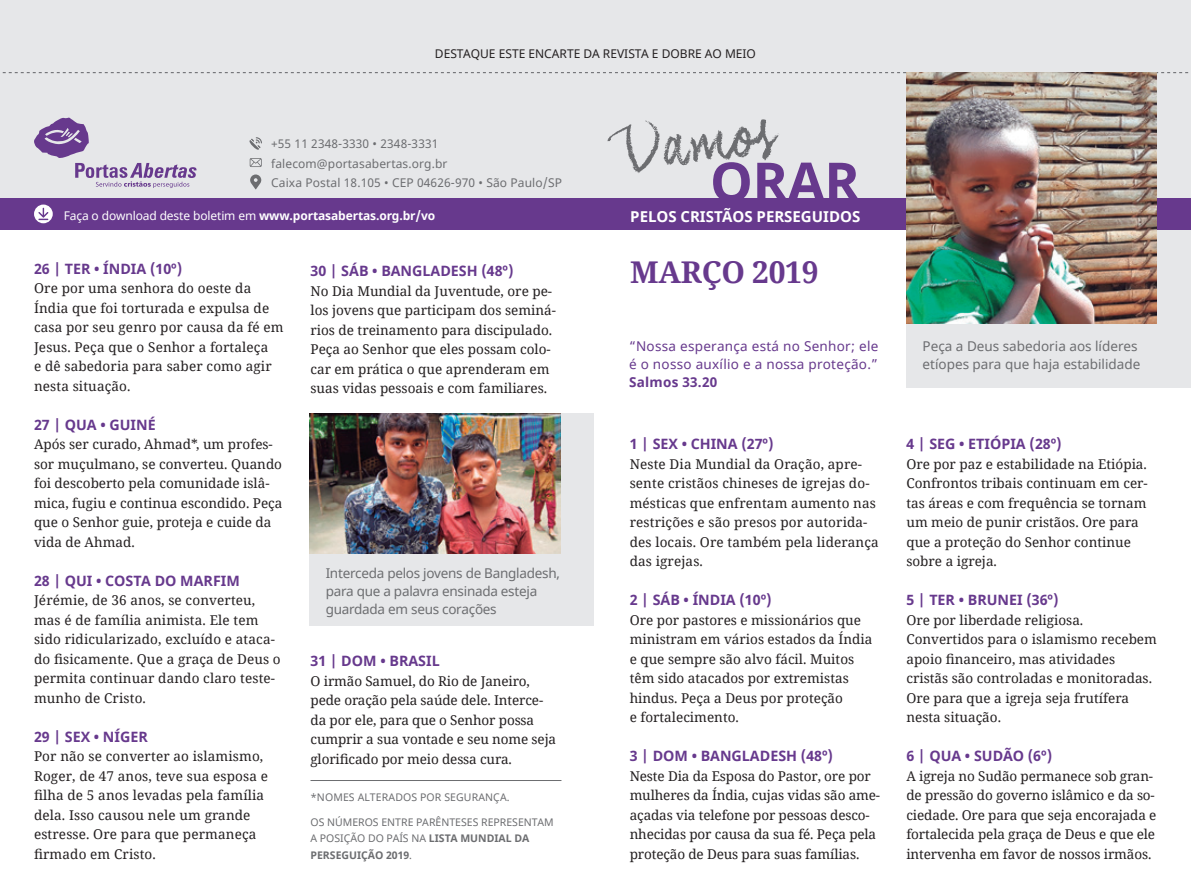
<style>
.page{position:relative;width:1191px;height:893px;background:#fff}
.page>*{position:absolute;margin:0;border:0;box-sizing:border-box;transform-origin:0 0}
.Titulo1{font:700 54px "Noto Sans";color:#67398d}
.Titulo2{font:700 30px "Noto Serif";letter-spacing:-.01em;color:#67398d}
.Subtitulos{font:700 15px "Noto Sans";color:#fff}
.Vamos-Orar_Subtitulo{font:700 14.25px "Noto Sans";color:#67398d}
.Vamos-Orar_Texto_Ser{font:700 14.25px "Noto Sans";color:#67398d}
.Vamos-Orar_Texto_Ser-2{font:13.5px/19.5px "Noto Serif";color:#231f20}
.Vamos-Orar_Subtitulo-2{font:13.5px/19.5px "Noto Serif";color:#231f20}
.Legenda_cinza{font:13.5px/18px "Noto Sans";letter-spacing:-.02em;color:#6c6d70}
.Legenda_cinza-2{font:13.5px/18px "Noto Sans";letter-spacing:.02em;color:#67398d}
.Legenda_cinza-3{font:13.5px/18px "Noto Sans";color:#6c6d70}
.Legenda_cinza-4{font:700 13.5px "Noto Sans";letter-spacing:.02em;color:#67398d}
.Texto_Sans_menor{font:12px "Noto Sans";letter-spacing:.01em;color:#6c6d70}
.Box_URL{font:12px "Noto Sans";letter-spacing:-.01em;color:#fff}
.t1{font:12px "Noto Sans";color:#231f20}
.Nota_asterisco{font:10.5px/16.5px "Noto Sans";color:#6c6d70}
.s1{font-weight:700}
</style>
<div class="page">
<div style="left:906px;top:89px;width:285px;height:298px;background:#e6e7e9"></div>
<div style="left:0;top:0;width:1191px;height:198px;background:#e6e7e9"></div>
<div style="left:0;top:198px;width:1191px;height:32px;background:#67398d"></div>
<svg style="left:34px;top:117px;width:162px;height:71px"></svg>
<svg style="left:607px;top:119px;width:172px;height:54px"></svg>
<svg style="left:34px;top:205px;width:19px;height:18px"></svg>
<hr style="left:310px;top:780px;width:251px;height:1px;background:#6c6d70">
<svg style="left:250px;top:158px;width:12px;height:9px"></svg>
<svg style="left:249px;top:137px;width:13px;height:13px"></svg>
<svg style="left:250px;top:174px;width:11px;height:15px"></svg>
<svg style="left:2px;top:72px;width:1187px;height:1px"></svg>
<img style="left:906px;top:72px;width:251px;height:251px">
<div style="left:309px;top:413px;width:285px;height:213px;background:#e6e7e9"></div>
<img style="left:309px;top:413px;width:251px;height:141px">
<p class="t1" style="left:435px;top:45px;width:322px">DESTAQUE ESTE ENCARTE DA REVISTA E DOBRE AO MEIO</p>
<p class="Texto_Sans_menor" style="left:271px;top:136px;width:169px">+55 11 2348-3330 • 2348-3331</p>
<p class="Texto_Sans_menor" style="left:271px;top:155px;width:178px">falecom@portasabertas.org.br</p>
<p class="Texto_Sans_menor" style="left:271px;top:175px;width:292px">Caixa Postal 18.105 • CEP 04626-970 • São Paulo/SP</p>
<p class="Box_URL" style="left:64px;top:208px;width:373px">Faça o download deste boletim em <span class="s1">www.portasabertas.org.br/vo</span></p>
<p class="Vamos-Orar_Subtitulo" style="left:34px;top:259px;width:150px">26 | TER • ÍNDIA (10º)</p>
<p class="Vamos-Orar_Texto_Ser-2" style="left:34px;top:278px;width:251px">Ore por uma senhora do oeste da<br>Índia que foi torturada e expulsa de casa por seu genro por causa da fé em<br>Jesus. Peça que o Senhor a fortaleça<br>e dê sabedoria para saber como agir nesta situação.</p>
<p class="Vamos-Orar_Subtitulo" style="left:34px;top:415px;width:123px">27 | QUA • GUINÉ</p>
<p class="Vamos-Orar_Texto_Ser-2" style="left:34px;top:434px;width:250px">Após ser curado, Ahmad*, um profes&shy;sor muçulmano, se converteu. Quando foi descoberto pela comunidade islâ&shy;mica, fugiu e continua escondido. Peça que o Senhor guie, proteja e cuide da vida de Ahmad.</p>
<p class="Vamos-Orar_Texto_Ser" style="left:34px;top:571px;width:207px">28 | QUI • COSTA DO MARFIM</p>
<p class="Vamos-Orar_Texto_Ser-2" style="left:34px;top:590px;width:248px">Jérémie, de 36 anos, se converteu, mas é de família animista. Ele tem sido ridicularizado, excluído e ataca&shy;do fisicamente. Que a graça de Deus o permita continuar dando claro teste&shy;munho de Cristo.</p>
<p class="Vamos-Orar_Subtitulo" style="left:34px;top:727px;width:115px">29 | SEX • NÍGER</p>
<p class="Vamos-Orar_Texto_Ser-2" style="left:34px;top:746px;width:235px">Por não se converter ao islamismo,<br>Roger, de 47 anos, teve sua esposa e filha de 5 anos levadas pela família dela. Isso causou nele um grande estresse. Ore para que permaneça firmado em Cristo.</p>
<p class="Vamos-Orar_Subtitulo" style="left:310px;top:261px;width:205px">30 | SÁB • BANGLADESH (48º)</p>
<p class="Vamos-Orar_Texto_Ser-2" style="left:310px;top:280px;width:247px">No Dia Mundial da Juventude, ore pe&shy;los jovens que participam dos seminá&shy;rios de treinamento para discipulado.<br>Peça ao Senhor que eles possam colo&shy;car em prática o que aprenderam em suas vidas pessoais e com familiares.</p>
<p class="Legenda_cinza" style="left:326px;top:564px;width:236px">Interceda pelos jovens de Bangladesh, para que a palavra ensinada esteja guardada em seus corações</p>
<p class="Vamos-Orar_Subtitulo" style="left:310px;top:651px;width:131px">31 | DOM • BRASIL</p>
<p class="Vamos-Orar_Texto_Ser-2" style="left:310px;top:670px;width:247px">O irmão Samuel, do Rio de Janeiro, pede oração pela saúde dele. Interce&shy;da por ele, para que o Senhor possa cumprir a sua vontade e seu nome seja glorificado por meio dessa cura.</p>
<p class="Nota_asterisco" style="left:310px;top:789px;width:201px">*NOMES ALTERADOS POR SEGURANÇA.</p>
<p class="Nota_asterisco" style="left:310px;top:814px;width:244px">OS NÚMEROS ENTRE PARÊNTESES REPRESENTAM<br>A POSIÇÃO DO PAÍS NA <span class="s1">LISTA MUNDIAL DA<br>PERSEGUIÇÃO 2019</span>.</p>
<p class="Titulo1" style="left:710px;top:144px;width:151px">ORAR</p>
<p class="Subtitulos" style="left:630px;top:206px;width:232px">PELOS CRISTÃOS PERSEGUIDOS</p>
<p class="Titulo2" style="left:630px;top:252px;width:190px">MARÇO 2019</p>
<p class="Legenda_cinza-2" style="left:629px;top:338px;width:251px">“Nossa esperança está no Senhor; ele é o nosso auxílio e a nossa proteção.”</p>
<p class="Legenda_cinza-4" style="left:629px;top:373px;width:90px">Salmos 33.20</p>
<p class="Vamos-Orar_Subtitulo" style="left:629px;top:434px;width:145px">1 | SEX • CHINA (27º)</p>
<p class="Vamos-Orar_Texto_Ser-2" style="left:629px;top:454px;width:250px">Neste Dia Mundial da Oração, apre&shy;sente cristãos chineses de igrejas do&shy;mésticas que enfrentam aumento nas restrições e são presos por autorida&shy;des locais. Ore também pela liderança das igrejas.</p>
<p class="Vamos-Orar_Subtitulo" style="left:629px;top:590px;width:143px">2 | SÁB • ÍNDIA (10º)</p>
<p class="Vamos-Orar_Texto_Ser-2" style="left:629px;top:610px;width:244px">Ore por pastores e missionários que ministram em vários estados da Índia e que sempre são alvo fácil. Muitos têm sido atacados por extremistas hindus. Peça a Deus por proteção<br>e fortalecimento.</p>
<p class="Vamos-Orar_Subtitulo" style="left:629px;top:746px;width:205px">3 | DOM • BANGLADESH (48º)</p>
<p class="Vamos-Orar_Texto_Ser-2" style="left:629px;top:766px;width:252px">Neste Dia da Esposa do Pastor, ore por mulheres da Índia, cujas vidas são ame&shy;açadas via telefone por pessoas desco&shy;nhecidas por causa da sua fé. Peça pela proteção de Deus para suas famílias.</p>
<p class="Legenda_cinza-3" style="left:922px;top:337px;width:219px">Peça a Deus sabedoria aos líderes etíopes para que haja estabilidade</p>
<p class="Vamos-Orar_Subtitulo" style="left:906px;top:434px;width:157px">4 | SEG • ETIÓPIA (28º)</p>
<p class="Vamos-Orar_Texto_Ser-2" style="left:906px;top:454px;width:243px">Ore por paz e estabilidade na Etiópia.<br>Confrontos tribais continuam em cer&shy;tas áreas e com frequência se tornam um meio de punir cristãos. Ore para que a proteção do Senhor continue sobre a igreja.</p>
<p class="Vamos-Orar_Subtitulo" style="left:906px;top:590px;width:154px">5 | TER • BRUNEI (36º)</p>
<p class="Vamos-Orar_Subtitulo-2" style="left:906px;top:610px;width:252px">Ore por liberdade religiosa.<br>Convertidos para o islamismo recebem apoio financeiro, mas atividades cristãs são controladas e monitoradas.<br>Ore para que a igreja seja frutífera nesta situação.</p>
<p class="Vamos-Orar_Subtitulo" style="left:906px;top:746px;width:147px">6 | QUA • SUDÃO (6º)</p>
<p class="Vamos-Orar_Texto_Ser-2" style="left:906px;top:766px;width:251px">A igreja no Sudão permanece sob gran&shy;de pressão do governo islâmico e da so&shy;ciedade. Ore para que seja encorajada e fortalecida pela graça de Deus e que ele intervenha em favor de nossos irmãos.</p>
</div>
